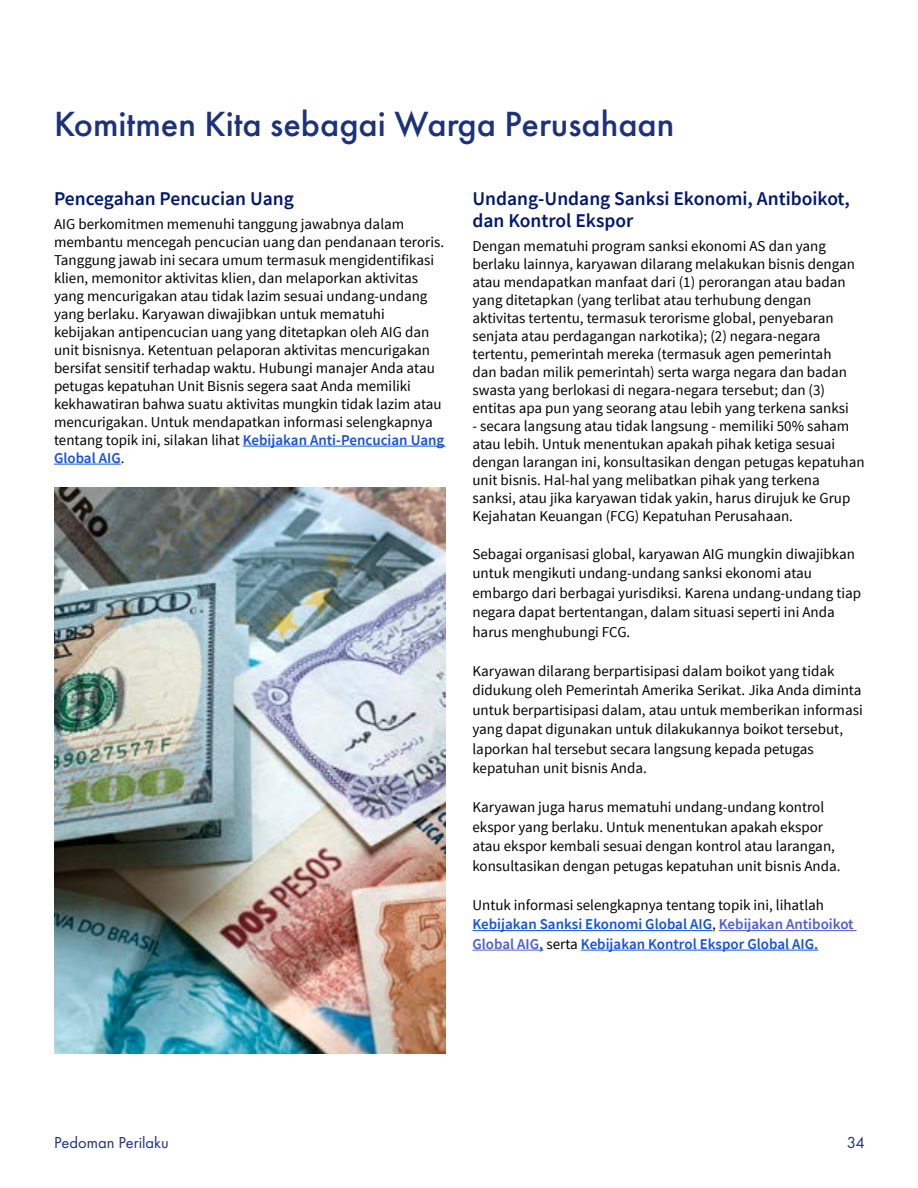
<style>
.page{position:relative;width:918px;height:1188px;background:#fff}
.page>*{position:absolute;margin:0;border:0;box-sizing:border-box;transform-origin:0 0}
.t1{font:500 36.3px "Futura PT";color:#1d327b}
.H2_Body_Copy_Titles{font:600 19.5px/22.5px "Source Sans Pro";color:#001871}
.t2{font:16.5px "Futura PT";color:#1d327b}
.Sub_Bulllets_10_13{font:15px/18px "Source Sans Pro";color:#000}
.Sub_Bulllets_10_13-2{font:600 15px/19.5px "Source Sans Pro";color:#1352de}
.s1{font-weight:600;color:#1352de}
.s2{font-weight:400;color:#000}
.s3{color:#4f5cd6}
</style>
<div class="page">
<hr style="left:243px;top:446px;width:203px;height:1px;background:#1352de">
<hr style="left:54px;top:464px;width:67px;height:1px;background:#1352de">
<hr style="left:472px;top:930px;width:240px;height:1px;background:#1352de">
<hr style="left:719px;top:930px;width:138px;height:1px;background:#4f5cd6">
<hr style="left:472px;top:950px;width:67px;height:1px;background:#4f5cd6">
<hr style="left:581px;top:950px;width:237px;height:1px;background:#1352de">
<img style="left:54px;top:488px;width:392px;height:565px">
<h1 class="t1" style="left:54px;top:102px;width:622px">Komitmen Kita sebagai Warga Perusahaan</h1>
<h2 class="H2_Body_Copy_Titles" style="left:54px;top:187px;width:241px">Pencegahan Pencucian Uang</h2>
<p class="Sub_Bulllets_10_13" style="left:54px;top:215px;width:392px">AIG berkomitmen memenuhi tanggung jawabnya dalam membantu mencegah pencucian uang dan pendanaan teroris.<br>Tanggung jawab ini secara umum termasuk mengidentifikasi klien, memonitor aktivitas klien, dan melaporkan aktivitas yang mencurigakan atau tidak lazim sesuai undang-undang yang berlaku. Karyawan diwajibkan untuk mematuhi kebijakan antipencucian uang yang ditetapkan oleh AIG dan unit bisnisnya. Ketentuan pelaporan aktivitas mencurigakan bersifat sensitif terhadap waktu. Hubungi manajer Anda atau petugas kepatuhan Unit Bisnis segera saat Anda memiliki kekhawatiran bahwa suatu aktivitas mungkin tidak lazim atau mencurigakan. Untuk mendapatkan informasi selengkapnya tentang topik ini, silakan lihat <span class="s1">Kebijakan Anti-Pencucian Uang Global AIG</span>.</p>
<h2 class="H2_Body_Copy_Titles" style="left:472px;top:187px;width:379px">Undang-Undang Sanksi Ekonomi, Antiboikot, dan Kontrol Ekspor</h2>
<p class="Sub_Bulllets_10_13" style="left:472px;top:238px;width:384px">Dengan mematuhi program sanksi ekonomi AS dan yang berlaku lainnya, karyawan dilarang melakukan bisnis dengan atau mendapatkan manfaat dari (1) perorangan atau badan yang ditetapkan (yang terlibat atau terhubung dengan aktivitas tertentu, termasuk terorisme global, penyebaran senjata atau perdagangan narkotika); (2) negara-negara tertentu, pemerintah mereka (termasuk agen pemerintah dan badan milik pemerintah) serta warga negara dan badan swasta yang berlokasi di negara-negara tersebut; dan (3) entitas apa pun yang seorang atau lebih yang terkena sanksi</p>
<p class="Sub_Bulllets_10_13" style="left:472px;top:418px;width:394px">- secara langsung atau tidak langsung - memiliki 50% saham atau lebih. Untuk menentukan apakah pihak ketiga sesuai dengan larangan ini, konsultasikan dengan petugas kepatuhan unit bisnis. Hal-hal yang melibatkan pihak yang terkena sanksi, atau jika karyawan tidak yakin, harus dirujuk ke Grup Kejahatan Keuangan (FCG) Kepatuhan Perusahaan.</p>
<p class="Sub_Bulllets_10_13" style="left:472px;top:545px;width:390px;line-height:19.5px">Sebagai organisasi global, karyawan AIG mungkin diwajibkan untuk mengikuti undang-undang sanksi ekonomi atau embargo dari berbagai yurisdiksi. Karena undang-undang tiap negara dapat bertentangan, dalam situasi seperti ini Anda harus menghubungi FCG.</p>
<p class="Sub_Bulllets_10_13" style="left:472px;top:662px;width:392px;line-height:19.5px">Karyawan dilarang berpartisipasi dalam boikot yang tidak didukung oleh Pemerintah Amerika Serikat. Jika Anda diminta untuk berpartisipasi dalam, atau untuk memberikan informasi yang dapat digunakan untuk dilakukannya boikot tersebut, laporkan hal tersebut secara langsung kepada petugas kepatuhan unit bisnis Anda.</p>
<p class="Sub_Bulllets_10_13" style="left:472px;top:798px;width:369px;line-height:19.5px">Karyawan juga harus mematuhi undang-undang kontrol ekspor yang berlaku. Untuk menentukan apakah ekspor atau ekspor kembali sesuai dengan kontrol atau larangan, konsultasikan dengan petugas kepatuhan unit bisnis Anda.</p>
<p class="Sub_Bulllets_10_13-2" style="left:472px;top:895px;width:383px"><span class="s2">Untuk informasi selengkapnya tentang topik ini, lihatlah<br></span>Kebijakan Sanksi Ekonomi Global AIG<span class="s2">,</span> <span class="s3">Kebijakan Antiboikot<br>Global AIG</span>, <span class="s2">serta</span> Kebijakan Kontrol Ekspor Global AIG.</p>
<p class="t2" style="left:54px;top:1133px;width:116px">Pedoman Perilaku</p>
<p class="t2" style="left:847px;top:1133px;width:19px">34</p>
</div>
